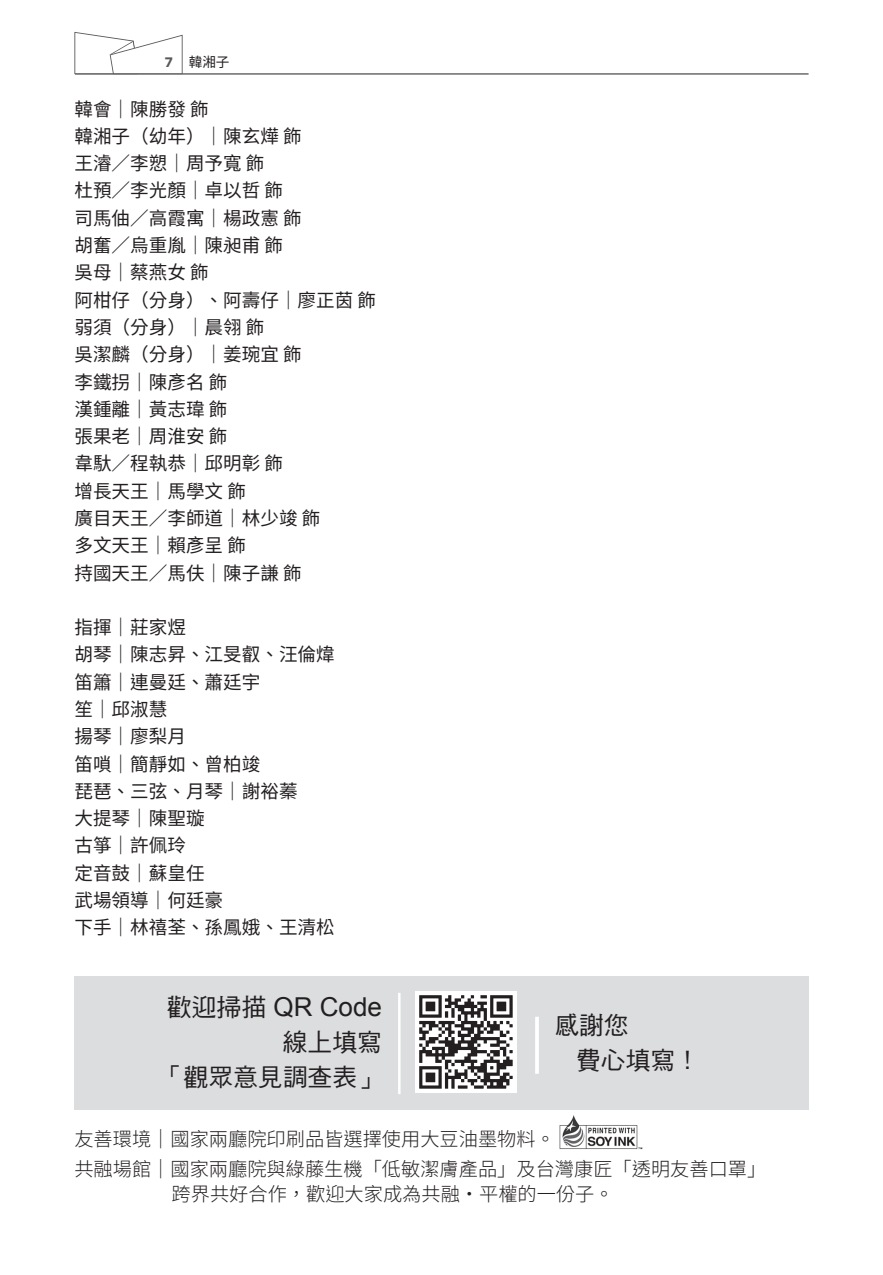
<style>
.page{position:relative;width:883px;height:1275px;background:#fff}
.page>*{position:absolute;margin:0;border:0;box-sizing:border-box;transform-origin:0 0}
.t1{font:26.07px "Arial";color:#231f20}
.t2{font:24.85px/34.6px "DF Hei Std W5";color:#231f20;text-align:right}
.t3{font:300 19.25px/29.8px "Noto Sans CJ Ktc";color:#231f20}
.t4{font:18.55px/27.3px "Noto Sans CJ Ktc";color:#231f20}
.t5{font:13.65px "Noto Sans CJ Ktc";color:#231f20}
.s1{font-family:"Avenir";font-weight:900;color:#57585a}
.s2{font-family:"DF Hei Std W5";font-size:24.85px}
</style>
<div class="page">
<hr style="left:75px;top:74px;width:734px;height:1px;background:#231f20">
<svg style="left:74px;top:32px;width:109px;height:42px"></svg>
<img style="left:559px;top:1115px;width:84px;height:35px">
<div style="left:74px;top:976px;width:735px;height:134px;background:#dcdddf"></div>
<img style="left:415px;top:992px;width:102px;height:101px">
<hr style="left:398px;top:993px;width:3px;height:101px;background:#fff">
<hr style="left:535px;top:1017px;width:4px;height:57px;background:#fff">
<p class="t5" style="left:165px;top:54px;width:66px"><span class="s1">7</span> 韓湘子</p>
<p class="t4" style="left:74px;top:96px;width:303px">韓會｜陳勝發 飾<br>韓湘子（幼年）｜陳玄燁 飾<br>王濬／李愬｜周予寬 飾<br>杜預／李光顏｜卓以哲 飾<br>司馬伷／高霞寓｜楊政憲 飾<br>胡奮／烏重胤｜陳昶甫 飾<br>吳母｜蔡燕女 飾<br>阿柑仔（分身）、阿壽仔｜廖正茵 飾弱須（分身）｜晨翎 飾<br>吳潔麟（分身）｜姜琬宜 飾<br>李鐵拐｜陳彥名 飾<br>漢鍾離｜黃志瑋 飾<br>張果老｜周淮安 飾<br>韋馱／程執恭｜邱明彰 飾<br>增長天王｜馬學文 飾<br>廣目天王／李師道｜林少竣 飾<br>多文天王｜賴彥呈 飾<br>持國天王／馬伕｜陳子謙 飾</p>
<p class="t4" style="left:74px;top:614px;width:262px">指揮｜莊家煜<br>胡琴｜陳志昇、江旻叡、汪倫煒笛簫｜連曼廷、蕭廷宇<br>笙｜邱淑慧<br>揚琴｜廖梨月<br>笛嗩｜簡靜如、曾柏竣<br>琵琶、三弦、月琴｜謝裕蓁<br>大提琴｜陳聖璇<br>古箏｜許佩玲<br>定音鼓｜蘇皇任<br>武場領導｜何廷豪<br>下手｜林禧荃、孫鳳娥、王清松</p>
<h1 class="t1" style="left:167px;top:990px;width:217px"><span class="s2">歡迎掃描</span> QR Code</h1>
<h2 class="t2" style="left:159px;top:1024px;width:225px">線上填寫<br>「觀眾意見調查表」</h2>
<h2 class="t2" style="left:576px;top:1008px;width:126px;text-align:left;text-indent:-22px">感謝您<br>費心填寫！</h2>
<p class="t3" style="left:74px;top:1125px;width:694px">友善環境｜國家兩廳院印刷品皆選擇使用大豆油墨物料。<br>共融場館｜國家兩廳院與綠藤生機「低敏潔膚產品」及台灣康匠「透明友善口罩」</p>
<p class="t3" style="left:172px;top:1179px;width:444px">跨界共好合作，歡迎大家成為共融・平權的一份子。</p>
</div>
